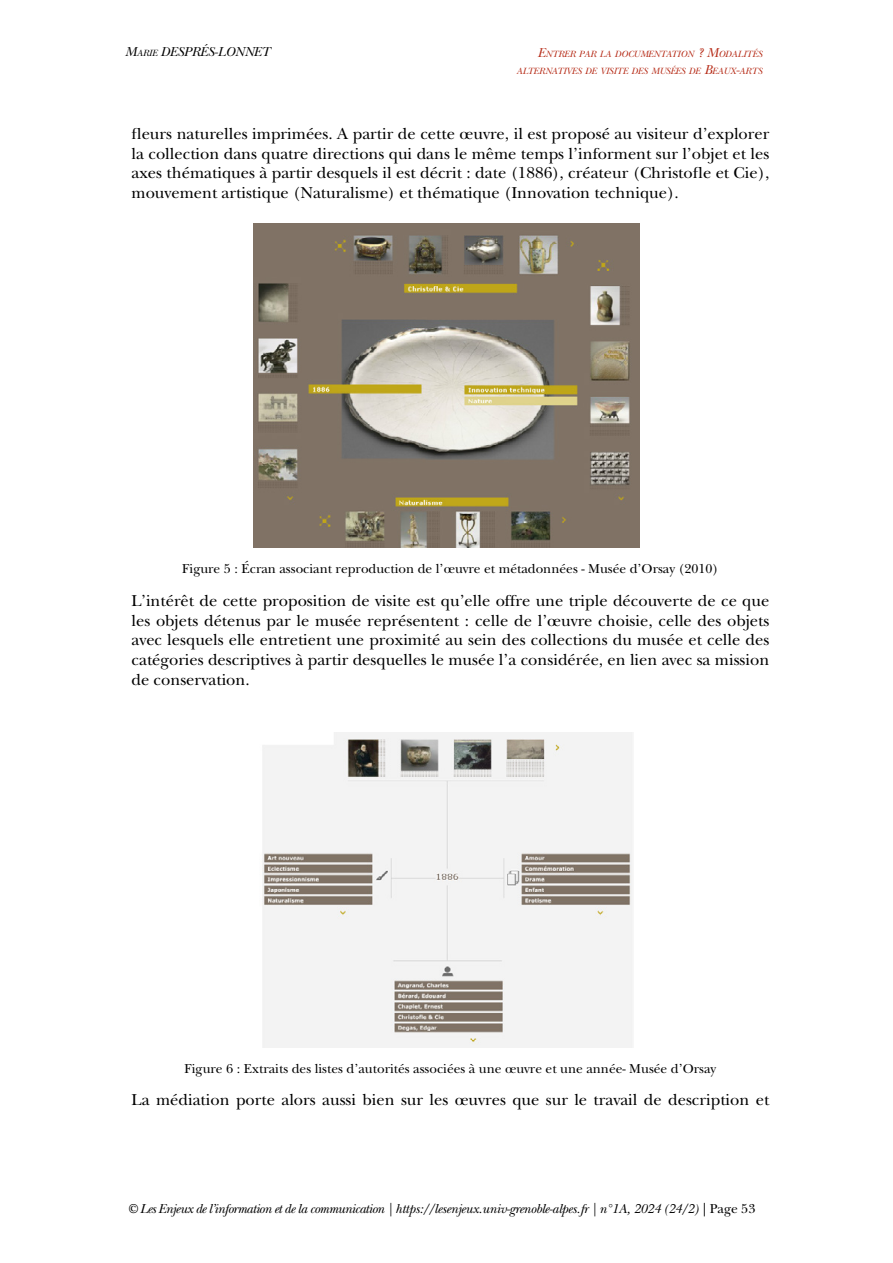
<style>
.page{position:relative;width:893px;height:1263px;background:#fff}
.page>*{position:absolute;margin:0;border:0;box-sizing:border-box;transform-origin:0 0}
.t1{font:16.5px/19.8px "New Baskerville Std";color:#000;text-align:justify}
.t2{font:13.5px "New Baskerville Std";color:#000}
.t3{font:italic 13.5px "New Baskerville Std";letter-spacing:-.04em;color:#000}
.t4{font:italic 13.5px "New Baskerville Std";color:#000}
.t5{font:italic 9.45px/16.2px "New Baskerville Std";color:#b62c18}
.s1{font-size:9.45px}
.s2{font-size:13.5px}
.s3{font-style:normal}
</style>
<div class="page">
<img style="left:254px;top:223px;width:385px;height:325px">
<img style="left:262px;top:732px;width:370px;height:316px">
<p class="t4" style="left:125px;top:44px;width:147px">M<span class="s1">ARIE</span> DESPRÉS-LONNET</p>
<p class="t5" style="left:517px;top:46px;width:241px;text-indent:21px"><span class="s2">E</span>NTRER PAR LA DO CUMENTATION <span class="s2">? M</span>ODALITÉS<br>ALTERNATIVES DE VISITE DES MUSÉES DE <span class="s2">B</span>EAUX<span class="s2">-</span>ARTS</p>
<p class="t1" style="left:131px;top:124px;width:639px">fleurs naturelles imprimées. A partir de cette œuvre, il est proposé au visiteur d’explorer la collection dans quatre directions qui dans le même temps l’informent sur l’objet et les axes thématiques à partir desquels il est décrit : date (1886), créateur (Christofle et Cie), mouvement artistique (Naturalisme) et thématique (Innovation technique).</p>
<p class="t2" style="left:182px;top:561px;width:538px">Figure 5 : Écran associant reproduction de l’œuvre et métadonnées - Musée d’Orsay (2010)</p>
<p class="t1" style="left:131px;top:591px;width:639px">L’intérêt de cette proposition de visite est qu’elle offre une triple découverte de ce que les objets détenus par le musée représentent : celle de l’œuvre choisie, celle des objets avec lesquels elle entretient une proximité au sein des collections du musée et celle des catégories descriptives à partir desquelles le musée l’a considérée, en lien avec sa mission de conservation.</p>
<p class="t2" style="left:185px;top:1060px;width:533px">Figure 6 : Extraits des listes d’autorités associées à une œuvre et une année- Musée d’Orsay</p>
<p class="t1" style="left:131px;top:1090px;width:639px">La médiation porte alors aussi bien sur les œuvres que sur le travail de description et</p>
<p class="t3" style="left:128px;top:1200px;width:629px">© Les Enjeux de l’information et de la communication | https://lesenjeux.univ-grenoble-alpes.fr | n°1A, 2024 (24/2) <span class="s3">| Page 53</span></p>
</div>
